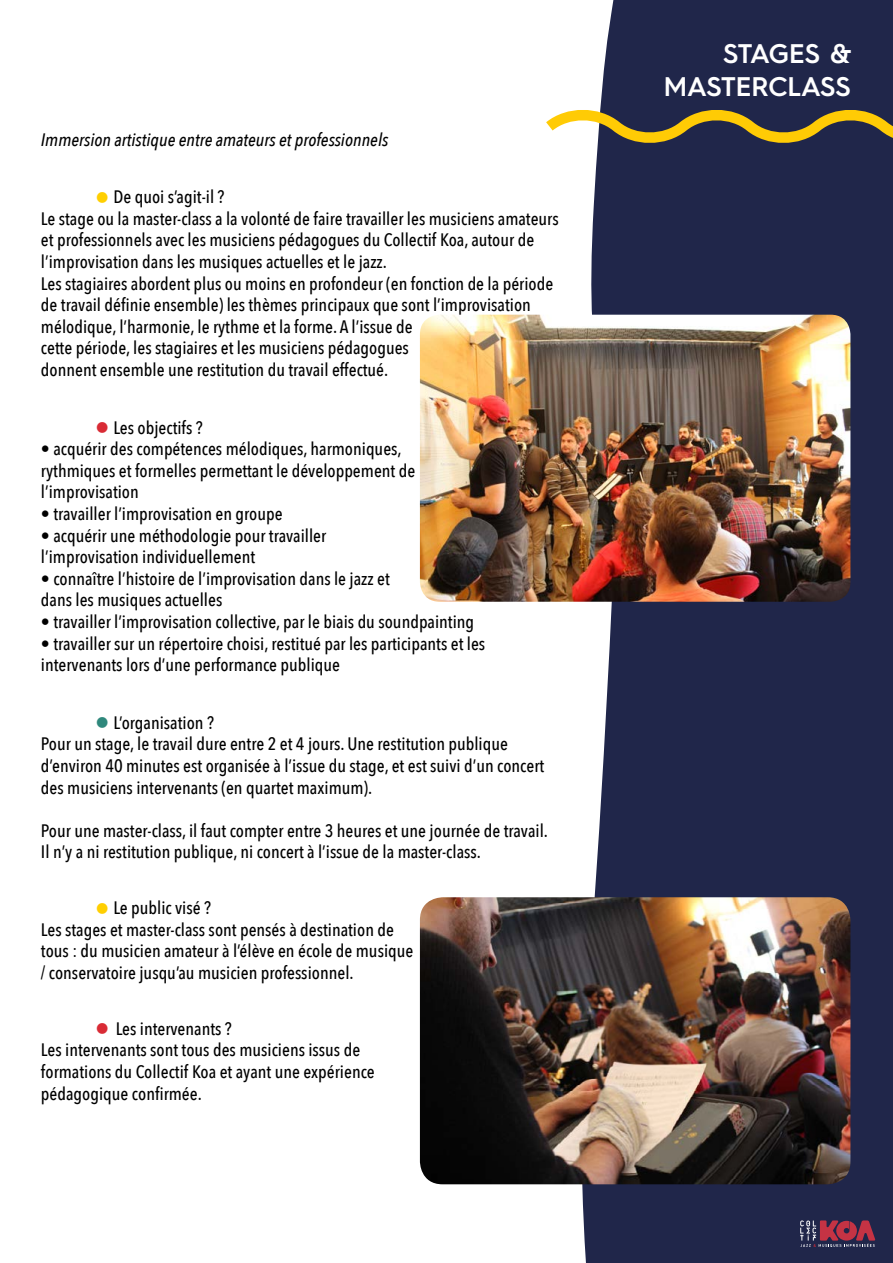
<style>
.page{position:relative;width:893px;height:1263px;background:#fff}
.page>*{position:absolute;margin:0;border:0;box-sizing:border-box;transform-origin:0 0}
.t1{font:600 27px/32.4px "Hurme Geometric Sans 4";letter-spacing:-.01em;color:#fff;text-align:right}
.t2{font:500 18px/21.6px "Avenir Next Condensed";color:#000}
.t3{font:italic 500 18px "Avenir Next Condensed";color:#000}
.s1{font-size:30px;color:#ffcf01}
.s2{font-size:30px;color:#d92b35}
.s3{font-size:30px;color:#2f887c}
</style>
<div class="page">
<svg style="left:574px;top:0;width:79px;height:1263px;fill:#20264a"></svg>
<div style="left:653px;top:0;width:240px;height:1263px;background:#20264a"></div>
<svg style="left:546px;top:97px;width:347px;height:59px"></svg>
<svg style="left:800px;top:1220px;width:75px;height:27px"></svg>
<img style="left:420px;top:897px;width:430px;height:287px">
<img style="left:420px;top:315px;width:430px;height:287px">
<p class="t3" style="left:41px;top:128px;width:349px">Immersion artistique entre amateurs et professionnels</p>
<p class="t2" style="left:41px;top:186px;width:519px;text-indent:54px"><span class="s1">•</span> De quoi s’agit-il ?<br>Le stage ou la master-class a la volonté de faire travailler les musiciens amateurs et professionnels avec les musiciens pédagogues du Collectif Koa, autour de l’improvisation dans les musiques actuelles et le jazz.<br>Les stagiaires abordent plus ou moins en profondeur (en fonction de la période de travail définie ensemble) les thèmes principaux que sont l’improvisation mélodique, l’harmonie, le rythme et la forme. A l’issue de<br>cette période, les stagiaires et les musiciens pédagogues<br>donnent ensemble une restitution du travail effectué.</p>
<p class="t2" style="left:95px;top:416px;width:109px"><span class="s2">•</span> Les objectifs ?</p>
<p class="t2" style="left:41px;top:438px;width:376px">• acquérir des compétences mélodiques, harmoniques, rythmiques et formelles permettant le développement de l’improvisation</p>
<p class="t2" style="left:41px;top:503px;width:243px">• travailler l’improvisation en groupe</p>
<p class="t2" style="left:41px;top:524px;width:287px">• acquérir une méthodologie pour travailler l’improvisation individuellement</p>
<p class="t2" style="left:41px;top:568px;width:350px">• connaître l’histoire de l’improvisation dans le jazz et dans les musiques actuelles</p>
<p class="t2" style="left:41px;top:611px;width:435px">• travailler l’improvisation collective, par le biais du soundpainting</p>
<p class="t2" style="left:41px;top:632px;width:446px">• travailler sur un répertoire choisi, restitué par les participants et les intervenants lors d’une performance publique</p>
<p class="t2" style="left:41px;top:712px;width:505px;text-indent:54px"><span class="s3">•</span> L’organisation ?<br>Pour un stage, le travail dure entre 2 et 4 jours. Une restitution publique d’environ 40 minutes est organisée à l’issue du stage, et est suivi d’un concert des musiciens intervenants (en quartet maximum).</p>
<p class="t2" style="left:41px;top:820px;width:508px">Pour une master-class, il faut compter entre 3 heures et une journée de travail.<br>Il n’y a ni restitution publique, ni concert à l’issue de la master-class.</p>
<p class="t2" style="left:41px;top:897px;width:374px;text-indent:54px"><span class="s1">•</span> Le public visé ?<br>Les stages et master-class sont pensés à destination de tous : du musicien amateur à l’élève en école de musique / conservatoire jusqu’au musicien professionnel.</p>
<p class="t2" style="left:41px;top:1018px;width:335px;text-indent:54px"><span class="s2">•</span> Les intervenants ?<br>Les intervenants sont tous des musiciens issus de formations du Collectif Koa et ayant une expérience pédagogique confirmée.</p>
<h1 class="t1" style="left:664px;top:37px;width:189px">STAGES &amp;<br>MASTERCLASS</h1>
</div>
